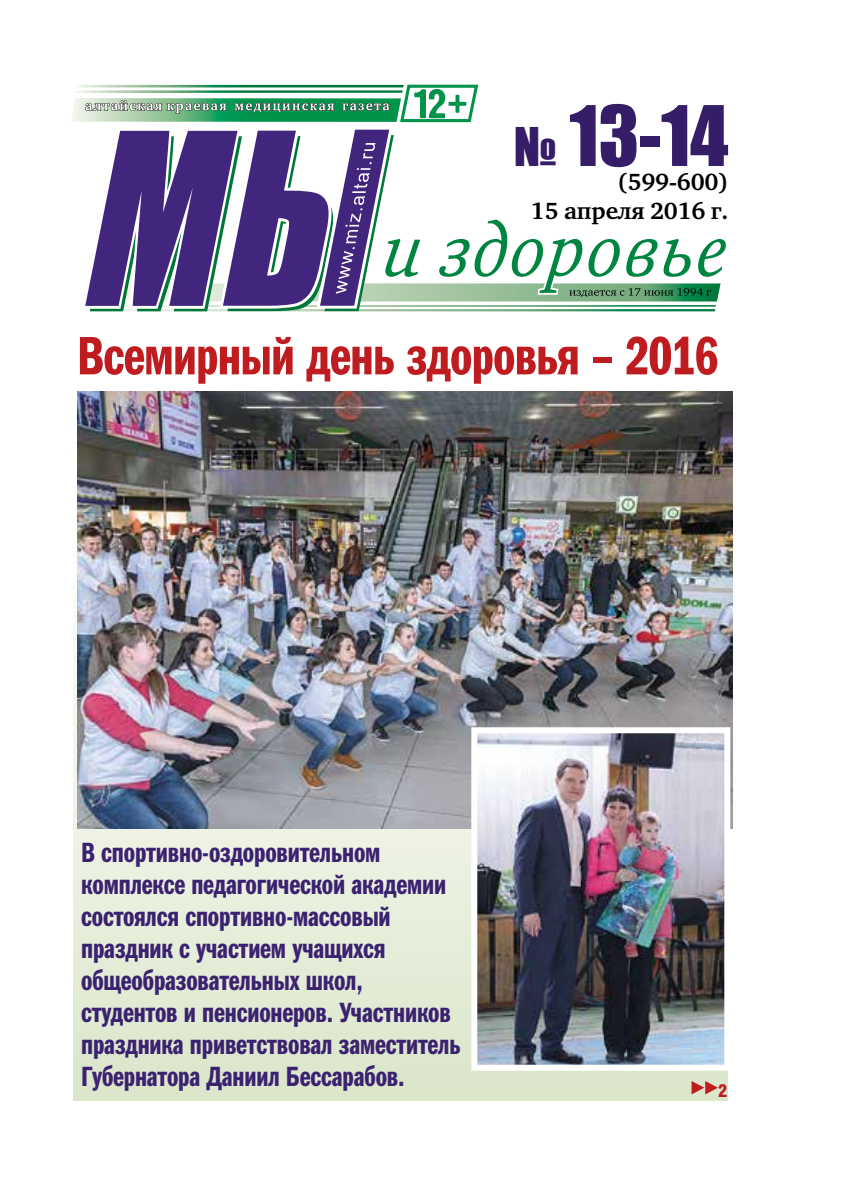
<style>
.page{position:relative;width:842px;height:1191px;background:#fff}
.page>*{position:absolute;margin:0;border:0;box-sizing:border-box;transform-origin:0 0}
.t1{font:77px "Impact";color:#351d67}
.t2{font:54.4px "Franklin Gothic Demi Cmp C";letter-spacing:-.01em;color:#be1c1f}
.t3{font:28px/32px "Franklin Gothic Demi Cmp C";letter-spacing:-.005em;color:#3b2271}
.t4{font:700 24px/28.8px "Charter C";letter-spacing:-.005em;color:#000;text-align:right}
.t5{font:900 18px "Helios Cond";color:#be1c1f}
.s1{font-size:49px}
</style>
<div class="page">
<svg style="left:71px;top:84px;width:655px;height:228px"></svg>
<div style="left:74px;top:340px;width:653px;height:760px;background:linear-gradient(to bottom,#fff,#dee8ce)"></div>
<svg style="left:691px;top:1081px;width:27px;height:13px"></svg>
<img style="left:77px;top:391px;width:655px;height:437px">
<img style="left:471px;top:727px;width:259px;height:343px">
<h1 class="t1" style="left:514px;top:76px;width:216px"><span class="s1">№</span> 13-14</h1>
<p class="t4" style="left:531px;top:168px;width:199px">(599-600)<br>15 апреля 2016 г.</p>
<h2 class="t2" style="left:77px;top:325px;width:643px">Всемирный день здоровья – 2016</h2>
<p class="t3" style="left:81px;top:836px;width:381px">В спортивно-оздоровительном комплексе педагогической академии состоялся спортивно-массовый праздник с участием учащихся общеобразовательных школ, студентов и пенсионеров. Участников праздника приветствовал заместитель Губернатора Даниил Бессарабов.</p>
<p class="t5" style="left:718px;top:1080px;width:11px">2</p>
</div>
